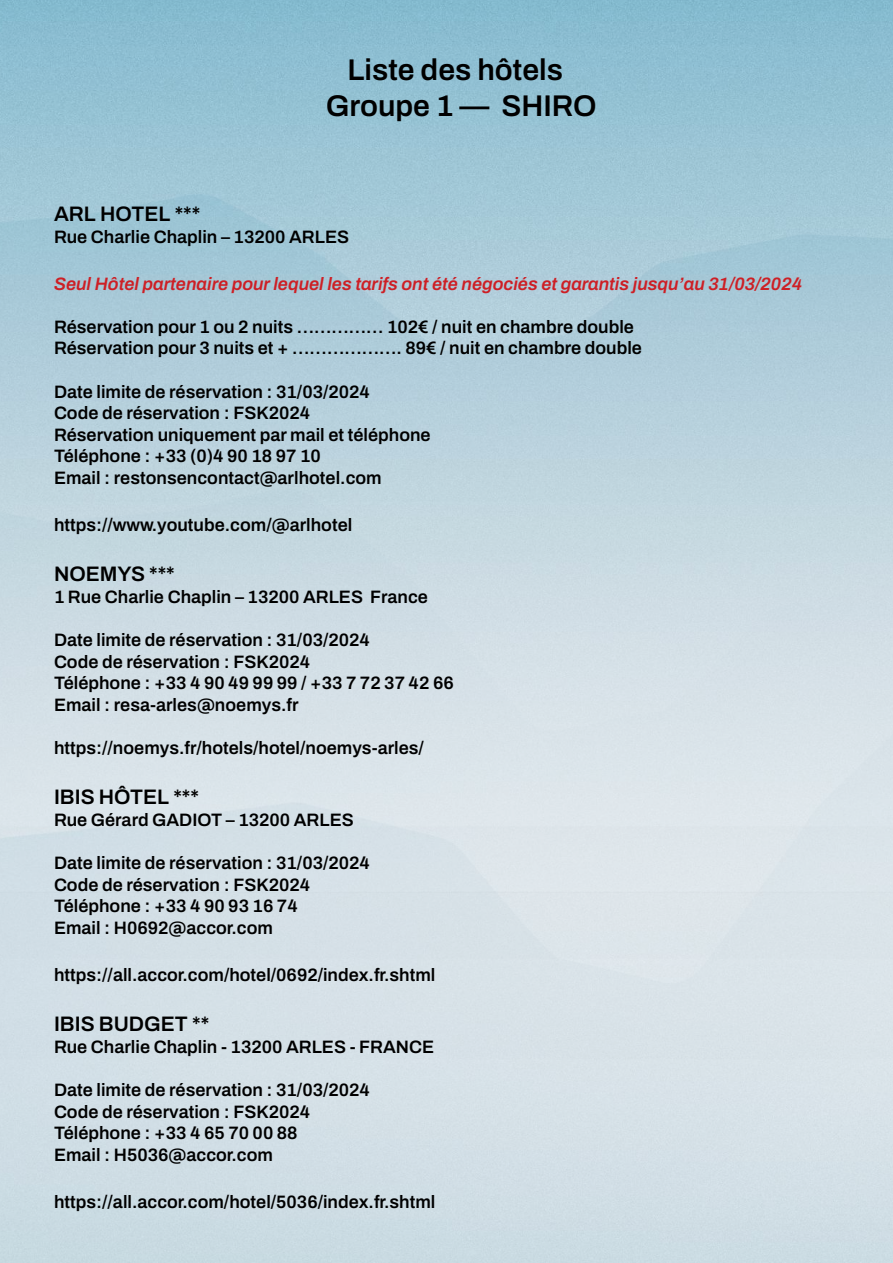
<style>
.page{position:relative;width:893px;height:1263px;background:#fff}
.page>*{position:absolute;margin:0;border:0;box-sizing:border-box;transform-origin:0 0}
.t1{font:600 30px/36px "Archivo";color:#000;text-align:center}
.t2{font:600 21px "Archivo";color:#000}
.t3{font:600 18px/21.6px "Archivo";color:#000}
.t4{font:italic 600 18px "Archivo";color:#cd1f25}
</style>
<div class="page">
<h1 class="t1" style="left:326px;top:52px;width:272px">Liste des hôtels<br>Groupe 1 — SHIRO</h1>
<p class="t2" style="left:54px;top:198px;width:148px">ARL HOTEL ***</p>
<p class="t3" style="left:54px;top:226px;width:297px">Rue Charlie Chaplin – 13200 ARLES</p>
<p class="t4" style="left:54px;top:270px;width:750px">Seul Hôtel partenaire pour lequel les tarifs ont été négociés et garantis jusqu’au 31/03/2024</p>
<p class="t3" style="left:54px;top:316px;width:589px">Réservation pour 1 ou 2 nuits …………… 102€ / nuit en chambre double<br>Réservation pour 3 nuits et + ………………. 89€ / nuit en chambre double</p>
<p class="t3" style="left:54px;top:381px;width:378px">Date limite de réservation : 31/03/2024<br>Code de réservation : FSK2024<br>Réservation uniquement par mail et téléphone Téléphone : +33 (0)4 90 18 97 10<br>Email : restonsencontact@arlhotel.com</p>
<p class="t3" style="left:54px;top:514px;width:300px">https://www.youtube.com/@arlhotel</p>
<p class="t2" style="left:54px;top:558px;width:122px">NOEMYS ***</p>
<p class="t3" style="left:54px;top:586px;width:376px">1 Rue Charlie Chaplin – 13200 ARLES France</p>
<p class="t3" style="left:54px;top:629px;width:401px">Date limite de réservation : 31/03/2024<br>Code de réservation : FSK2024<br>Téléphone : +33 4 90 49 99 99 / +33 7 72 37 42 66<br>Email : resa-arles@noemys.fr</p>
<p class="t3" style="left:54px;top:737px;width:371px">https://noemys.fr/hotels/hotel/noemys-arles/</p>
<p class="t2" style="left:54px;top:781px;width:147px">IBIS HÔTEL ***</p>
<p class="t3" style="left:54px;top:809px;width:301px">Rue Gérard GADIOT – 13200 ARLES</p>
<p class="t3" style="left:54px;top:852px;width:317px">Date limite de réservation : 31/03/2024<br>Code de réservation : FSK2024<br>Téléphone : +33 4 90 93 16 74<br>Email : H0692@accor.com</p>
<p class="t3" style="left:54px;top:964px;width:383px">https://all.accor.com/hotel/0692/index.fr.shtml</p>
<p class="t2" style="left:54px;top:1008px;width:157px">IBIS BUDGET **</p>
<p class="t3" style="left:54px;top:1036px;width:382px">Rue Charlie Chaplin - 13200 ARLES - FRANCE</p>
<p class="t3" style="left:54px;top:1079px;width:317px">Date limite de réservation : 31/03/2024<br>Code de réservation : FSK2024<br>Téléphone : +33 4 65 70 00 88<br>Email : H5036@accor.com</p>
<p class="t3" style="left:54px;top:1191px;width:383px">https://all.accor.com/hotel/5036/index.fr.shtml</p>
</div>
